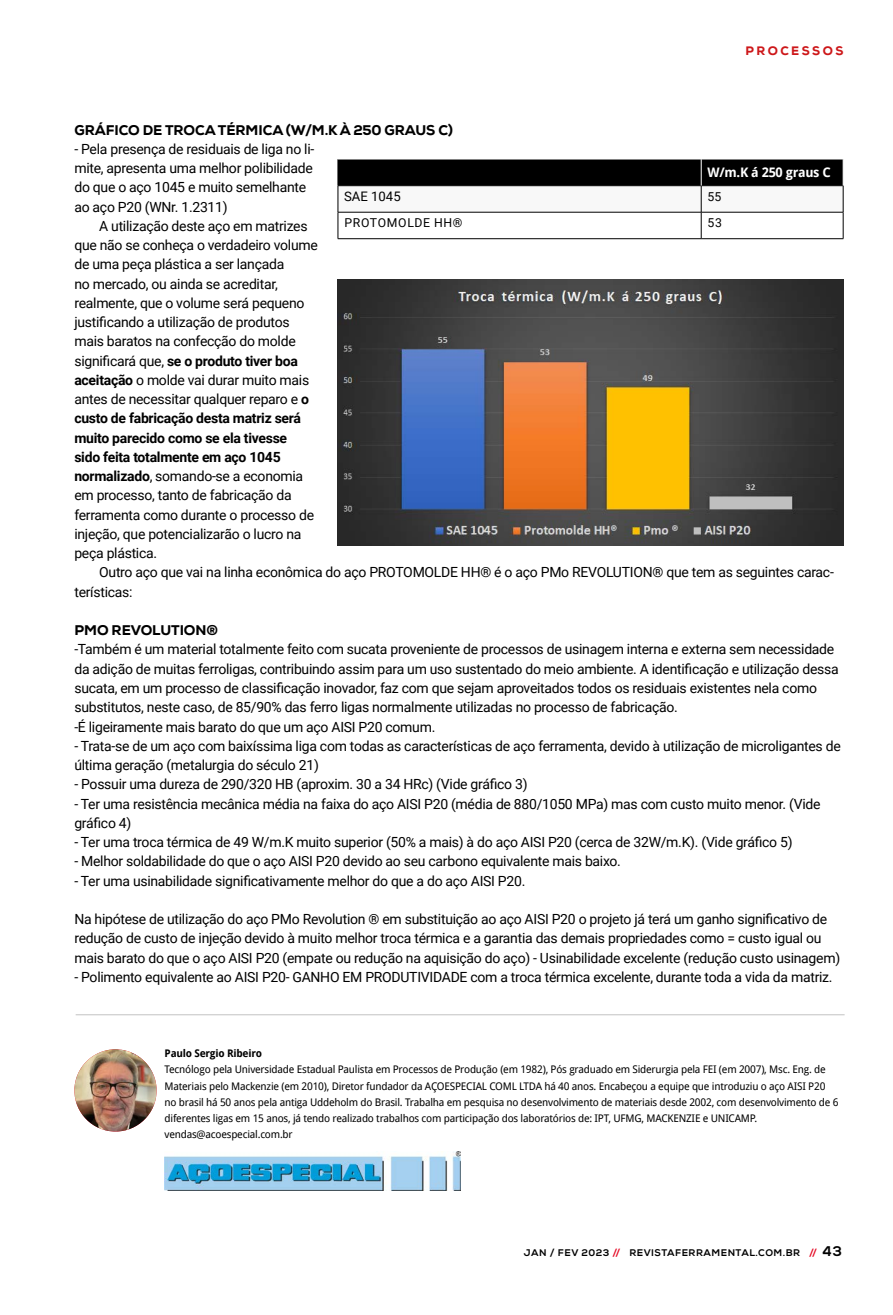
<style>
.page{position:relative;width:893px;height:1315px;background:#fff}
.page>*{position:absolute;margin:0;border:0;box-sizing:border-box;transform-origin:0 0}
.t1{font:14px/19.2px "Roboto";letter-spacing:-.02em;color:#000}
.t2{font:800 14px "Nexa";letter-spacing:-.005em;color:#000}
.t3{font:700 13.12px "Droid Sans";letter-spacing:-.02em;color:#fff}
.t4{font:13.12px "Roboto";color:#000}
.t5{font:12.25px "Roboto";letter-spacing:.055em;color:#000}
.t6{font:800 12.25px "Nexa";letter-spacing:.2em;color:#cd1719}
.t7{font:10.5px/16.1px "Droid Sans";letter-spacing:-.02em;color:#000}
.t8{font:700 10.5px "Droid Sans";letter-spacing:-.02em;color:#000}
.t9{font:800 9.62px "Nexa";letter-spacing:.05em;color:#000}
.s1{font-weight:700}
.s2{color:#e40521}
.s3{font-size:14px}
</style>
<div class="page">
<hr style="left:338px;top:238px;width:363px;height:1px;background:#000">
<hr style="left:701px;top:238px;width:142px;height:1px;background:#000">
<svg style="left:338px;top:159px;width:506px;height:79px"></svg>
<img style="left:338px;top:279px;width:505px;height:267px">
<hr style="left:76px;top:1014px;width:769px;height:1px;background:#c2c2c2">
<img style="left:74px;top:1049px;width:83px;height:82px;border-radius:41px">
<img style="left:165px;top:1151px;width:295px;height:40px">
<p class="t6" style="left:745px;top:43px;width:99px">PROCESSOS</p>
<p class="t2" style="left:75px;top:121px;width:380px">GRÁFICO DE TROCA TÉRMICA (W/M.K À 250 GRAUS C)</p>
<p class="t1" style="left:74px;top:139px;width:242px">- Pela presença de residuais de liga no li&shy;mite, apresenta uma melhor polibilidade do que o aço 1045 e muito semelhante ao aço P20 (WNr. 1.2311)</p>
<p class="t1" style="left:74px;top:216px;width:245px;text-indent:25px">A utilização deste aço em matrizes que não se conheça o verdadeiro volume de uma peça plástica a ser lançada<br>no mercado, ou ainda se acreditar, realmente, que o volume será pequeno justificando a utilização de produtos mais baratos na confecção do molde significará que, <span class="s1">se o produto tiver boa aceitação</span> o molde vai durar muito mais antes de necessitar qualquer reparo e <span class="s1">o custo de fabricação desta matriz será muito parecido como se ela tivesse<br>sido feita totalmente em aço 1045 normalizado</span>, somando-se a economia em processo, tanto de fabricação da ferramenta como durante o processo de injeção, que potencializarão o lucro na peça plástica.</p>
<p class="t1" style="left:74px;top:562px;width:761px;text-indent:25px">Outro aço que vai na linha econômica do aço PROTOMOLDE HH® é o aço PMo REVOLUTION® que tem as seguintes carac&shy;terísticas:</p>
<p class="t2" style="left:75px;top:621px;width:145px">PMO REVOLUTION®</p>
<p class="t1" style="left:74px;top:639px;width:766px">-Também é um material totalmente feito com sucata proveniente de processos de usinagem interna e externa sem necessidade da adição de muitas ferroligas, contribuindo assim para um uso sustentado do meio ambiente. A identificação e utilização dessa sucata, em um processo de classificação inovador, faz com que sejam aproveitados todos os residuais existentes nela como substitutos, neste caso, de 85/90% das ferro ligas normalmente utilizadas no processo de fabricação.<br>-É ligeiramente mais barato do que um aço AISI P20 comum.</p>
<p class="t1" style="left:74px;top:735px;width:768px">- Trata-se de um aço com baixíssima liga com todas as características de aço ferramenta, devido à utilização de microligantes de última geração (metalurgia do século 21)</p>
<p class="t1" style="left:74px;top:774px;width:455px">- Possuir uma dureza de 290/320 HB (aproxim. 30 a 34 HRc) (Vide gráfico 3)</p>
<p class="t1" style="left:74px;top:793px;width:748px">- Ter uma resistência mecânica média na faixa do aço AISI P20 (média de 880/1050 MPa) mas com custo muito menor. (Vide gráfico 4)</p>
<p class="t1" style="left:74px;top:832px;width:720px">- Ter uma troca térmica de 49 W/m.K muito superior (50% a mais) à do aço AISI P20 (cerca de 32W/m.K). (Vide gráfico 5)</p>
<p class="t1" style="left:74px;top:851px;width:548px">- Melhor soldabilidade do que o aço AISI P20 devido ao seu carbono equivalente mais baixo.</p>
<p class="t1" style="left:74px;top:870px;width:452px">- Ter uma usinabilidade significativamente melhor do que a do aço AISI P20.</p>
<p class="t1" style="left:74px;top:909px;width:767px">Na hipótese de utilização do aço PMo Revolution ® em substituição ao aço AISI P20 o projeto já terá um ganho significativo de redução de custo de injeção devido à muito melhor troca térmica e a garantia das demais propriedades como = custo igual ou mais barato do que o aço AISI P20 (empate ou redução na aquisição do aço) - Usinabilidade excelente (redução custo usinagem)</p>
<p class="t1" style="left:74px;top:966px;width:760px">- Polimento equivalente ao AISI P20- GANHO EM PRODUTIVIDADE com a troca térmica excelente, durante toda a vida da matriz.</p>
<p class="t3" style="left:707px;top:163px;width:125px">W/m.K á 250 graus C</p>
<p class="t4" style="left:344px;top:187px;width:58px">SAE 1045</p>
<p class="t5" style="left:707px;top:188px;width:16px">55</p>
<p class="t5" style="left:344px;top:214px;width:120px">PROTOMOLDE HH®</p>
<p class="t5" style="left:708px;top:214px;width:16px">53</p>
<p class="t8" style="left:165px;top:1046px;width:99px">Paulo Sergio Ribeiro</p>
<p class="t7" style="left:165px;top:1061px;width:675px">Tecnólogo pela Universidade Estadual Paulista em Processos de Produção (em 1982), Pós graduado em Siderurgia pela FEI (em 2007), Msc. Eng. de Materiais pelo Mackenzie (em 2010), Diretor fundador da AÇOESPECIAL COML LTDA há 40 anos. Encabeçou a equipe que introduziu o aço AISI P20 no brasil há 50 anos pela antiga Uddeholm do Brasil. Trabalha em pesquisa no desenvolvimento de materiais desde 2002, com desenvolvimento de 6 diferentes ligas em 15 anos, já tendo realizado trabalhos com participação dos laboratórios de: IPT, UFMG, MACKENZIE e UNICAMP. vendas@acoespecial.com.br</p>
<p class="t9" style="left:524px;top:1246px;width:320px">JAN / FEV 2023 <span class="s2">//</span> REVISTAFERRAMENTAL.COM.BR <span class="s2">//</span> <span class="s3">43</span></p>
</div>
